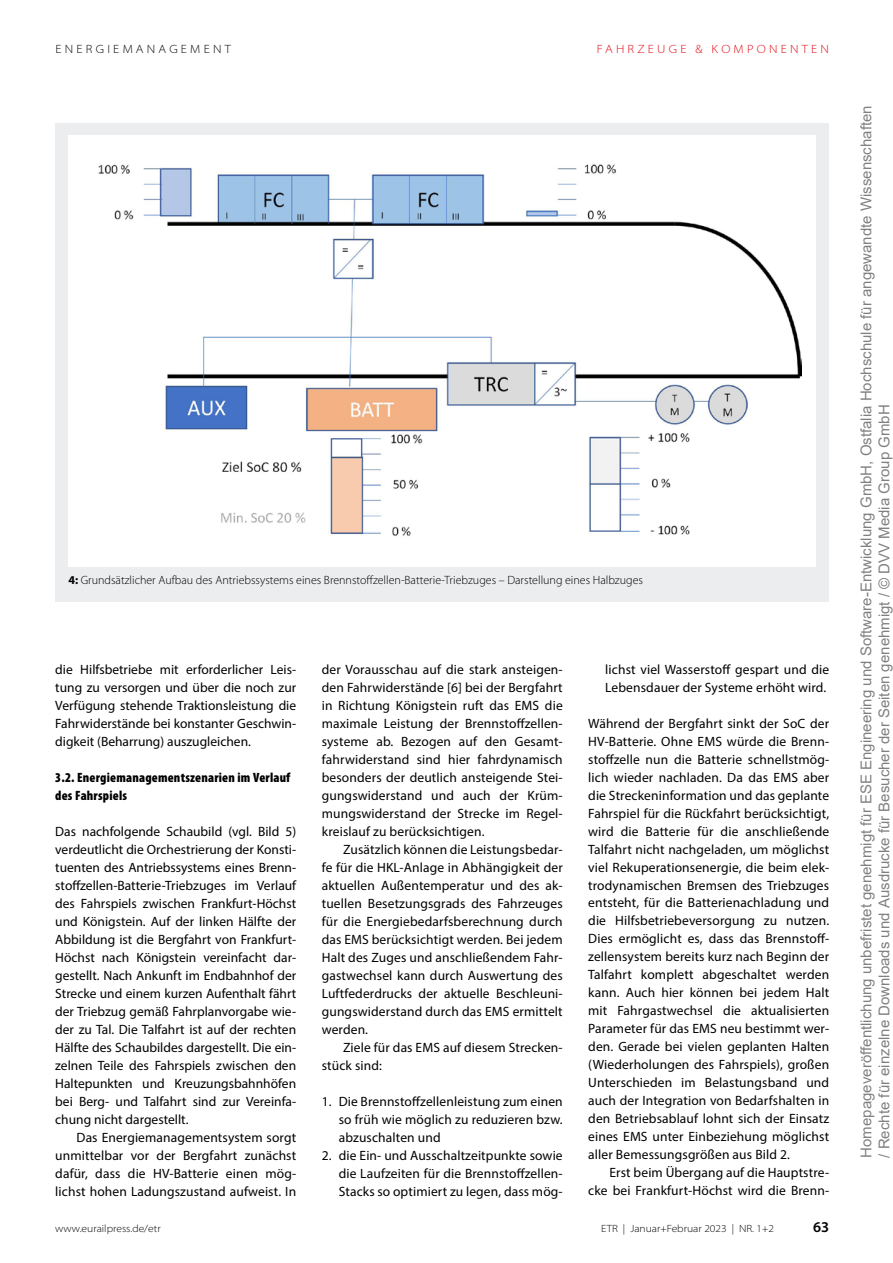
<style>
.page{position:relative;width:893px;height:1263px;background:#fff}
.page>*{position:absolute;margin:0;border:0;box-sizing:border-box;transform-origin:0 0}
.t1{font:15px/18px "Arial";color:rgb(0 0 0/.5)}
.t2{font:600 15px "Myriad Pro";color:#000}
.t3{font:13.5px/18px "Myriad Pro";letter-spacing:.01em;color:#000;text-align:justify}
.t4{font:900 condensed 13.5px/18px "Myriad Pro";letter-spacing:.015em;color:#000}
.t5{font:300 12px "Myriad Pro";color:#000}
.t6{font:300 semi-expanded 12px "Myriad Pro";letter-spacing:.27em;color:#e30613}
.t7{font:300 semi-expanded 12px "Myriad Pro";letter-spacing:.27em;color:#000}
.t8{font:300 semi-expanded 10.5px "Myriad Pro";color:#000}
.s1{font-weight:700}
</style>
<div class="page">
<div style="left:55px;top:123px;width:774px;height:479px;background:#ecedee"></div>
<div style="left:68px;top:135px;width:747px;height:432px;background:#fff"></div>
<img style="left:98px;top:164px;width:703px;height:372px">
<p class="t7" style="left:55px;top:42px;width:177px">ENERGIEMANAGEMENT</p>
<p class="t6" style="left:597px;top:42px;width:234px">FAHRZEUGE &amp; KOMPONENTEN</p>
<p class="t5" style="left:69px;top:573px;width:576px"><span class="s1">4:</span> Grundsätzlicher Aufbau des Antriebssystems eines Brennstoffzellen-Batterie-Triebzuges – Darstellung eines Halbzuges</p>
<p class="t3" style="left:55px;top:660px;width:242px">die Hilfsbetriebe mit erforderlicher Leis&shy;tung zu versorgen und über die noch zur Verfügung stehende Traktionsleistung die Fahrwiderstände bei konstanter Geschwin&shy;digkeit (Beharrung) auszugleichen.</p>
<p class="t4" style="left:55px;top:768px;width:237px">3.2. Energiemanagementszenarien im Verlauf des Fahrspiels</p>
<p class="t3" style="left:55px;top:822px;width:242px">Das nachfolgende Schaubild (vgl. Bild 5) verdeutlicht die Orchestrierung der Konsti&shy;tuenten des Antriebssystems eines Brenn&shy;stoffzellen-Batterie-Triebzuges im Verlauf des Fahrspiels zwischen Frankfurt-Höchst und Königstein. Auf der linken Hälfte der Abbildung ist die Bergfahrt von Frankfurt-Höchst nach Königstein vereinfacht dar&shy;gestellt. Nach Ankunft im Endbahnhof der Strecke und einem kurzen Aufenthalt fährt der Triebzug gemäß Fahrplanvorgabe wie&shy;der zu Tal. Die Talfahrt ist auf der rechten Hälfte des Schaubildes dargestellt. Die ein&shy;zelnen Teile des Fahrspiels zwischen den Haltepunkten und Kreuzungsbahnhöfen bei Berg- und Talfahrt sind zur Vereinfa&shy;chung nicht dargestellt.</p>
<p class="t3" style="left:55px;top:1128px;width:242px;text-indent:21px">Das Energiemanagementsystem sorgt unmittelbar vor der Bergfahrt zunächst dafür, dass die HV-Batterie einen mög&shy;lichst hohen Ladungszustand aufweist. In</p>
<p class="t3" style="left:322px;top:660px;width:242px">der Vorausschau auf die stark ansteigen&shy;den Fahrwiderstände [6] bei der Bergfahrt in Richtung Königstein ruft das EMS die maximale Leistung der Brennstoffzellen&shy;systeme ab. Bezogen auf den Gesamt&shy;fahrwiderstand sind hier fahrdynamisch besonders der deutlich ansteigende Stei&shy;gungswiderstand und auch der Krüm&shy;mungswiderstand der Strecke im Regel&shy;kreislauf zu berücksichtigen.</p>
<p class="t3" style="left:322px;top:840px;width:242px;text-indent:21px">Zusätzlich können die Leistungsbedar&shy;fe für die HKL-Anlage in Abhängigkeit der aktuellen Außentemperatur und des ak&shy;tuellen Besetzungsgrads des Fahrzeuges für die Energiebedarfsberechnung durch das EMS berücksichtigt werden. Bei jedem Halt des Zuges und anschließendem Fahr&shy;gastwechsel kann durch Auswertung des Luftfederdrucks der aktuelle Beschleuni&shy;gungswiderstand durch das EMS ermittelt werden.</p>
<p class="t3" style="left:322px;top:1038px;width:242px;text-indent:21px">Ziele für das EMS auf diesem Strecken&shy;stück sind:</p>
<p class="t3" style="left:339px;top:1092px;width:225px;text-indent:-17px">1. Die Brennstoffzellenleistung zum einen so früh wie möglich zu reduzieren bzw. abzuschalten und</p>
<p class="t3" style="left:339px;top:1146px;width:225px;text-indent:-17px">2. die Ein- und Ausschaltzeitpunkte sowie die Laufzeiten für die Brennstoffzellen-Stacks so optimiert zu legen, dass mög-</p>
<p class="t3" style="left:605px;top:660px;width:225px">lichst viel Wasserstoff gespart und die<br>Lebensdauer der Systeme erhöht wird.</p>
<p class="t3" style="left:588px;top:714px;width:242px">Während der Bergfahrt sinkt der SoC der HV-Batterie. Ohne EMS würde die Brenn&shy;stoffzelle nun die Batterie schnellstmög&shy;lich wieder nachladen. Da das EMS aber die Streckeninformation und das geplante Fahrspiel für die Rückfahrt berücksichtigt, wird die Batterie für die anschließende Talfahrt nicht nachgeladen, um möglichst viel Rekuperationsenergie, die beim elek&shy;trodynamischen Bremsen des Triebzuges entsteht, für die Batterienachladung und die Hilfsbetriebeversorgung zu nutzen.<br>Dies ermöglicht es, dass das Brennstoff&shy;zellensystem bereits kurz nach Beginn der Talfahrt komplett abgeschaltet werden kann. Auch hier können bei jedem Halt mit Fahrgastwechsel die aktualisierten Parameter für das EMS neu bestimmt wer&shy;den. Gerade bei vielen geplanten Halten (Wiederholungen des Fahrspiels), großen Unterschieden im Belastungsband und auch der Integration von Bedarfshalten in den Betriebsablauf lohnt sich der Einsatz eines EMS unter Einbeziehung möglichst aller Bemessungsgrößen aus Bild 2.</p>
<p class="t3" style="left:588px;top:1164px;width:242px;text-align:right">Erst beim Übergang auf die Hauptstre&shy;cke bei Frankfurt-Höchst wird die Brenn-</p>
<p class="t8" style="left:55px;top:1222px;width:107px">www.eurailpress.de/etr</p>
<p class="t8" style="left:601px;top:1222px;width:174px">ETR | Januar+Februar 2023 | NR. 1+2</p>
<p class="t2" style="left:813px;top:1217px;width:18px">63</p>
<p class="t1" style="left:857px;top:1158px;width:1054px;rotate:-90deg">Homepageveröffentlichung unbefristet genehmigt für ESE Engineering und Software-Entwicklung GmbH, Ostfalia Hochschule für angewandte Wissenschaften / Rechte für einzelne Downloads und Ausdrucke für Besucher der Seiten genehmigt / © DVV Media Group GmbH</p>
</div>
